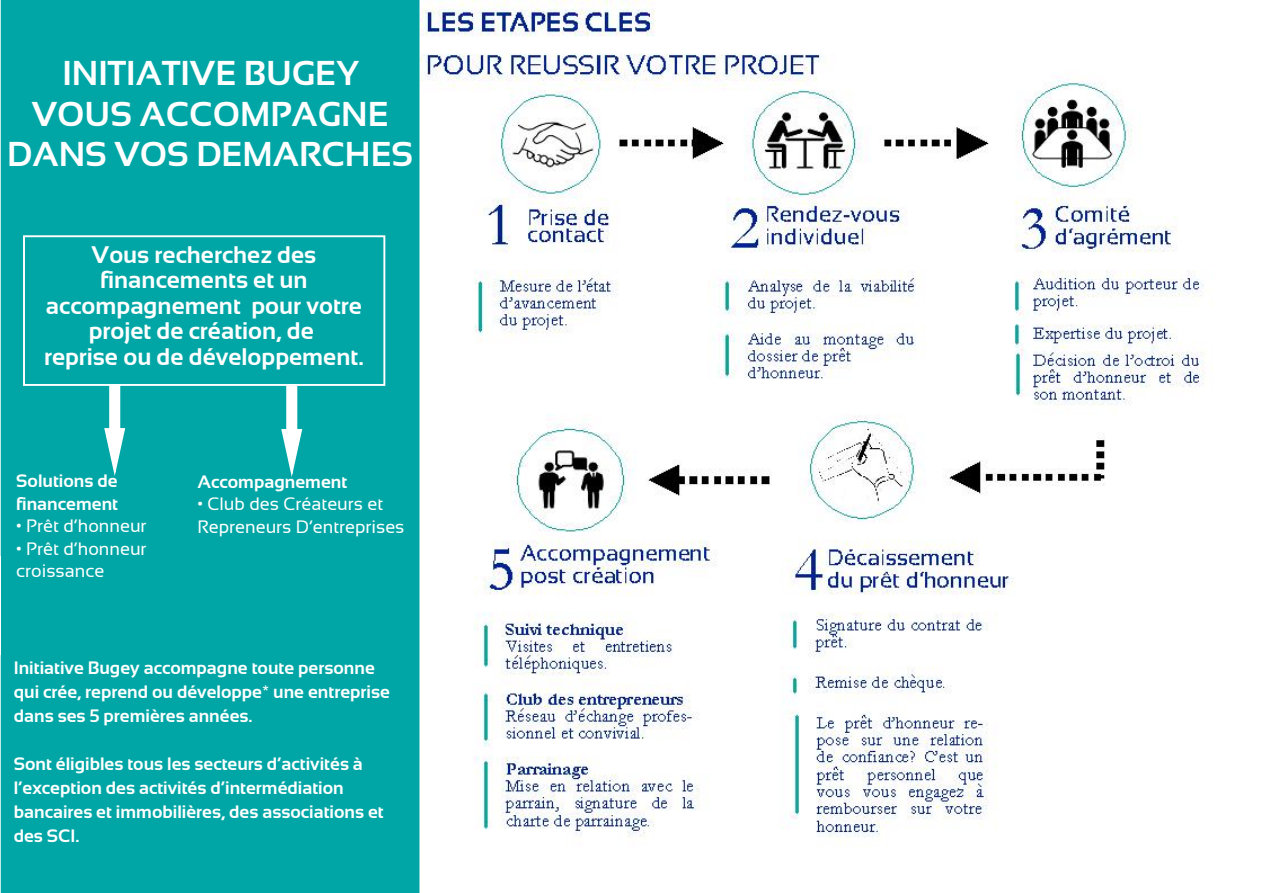
<style>
.page{position:relative;width:1263px;height:893px;background:#fff}
.page>*{position:absolute;margin:0;border:0;box-sizing:border-box;transform-origin:0 0}
.t1{font:34.5px/40.5px "Sansation Bold";color:#fff;text-align:center}
.t2{font:24px/25.5px "Sansation Bold";color:#fff;text-align:center}
.t3{font:18px/24px "Sansation Bold";color:#fff}
.t4{font:18px/22.5px "Sansation Regular";color:#fff}
</style>
<div class="page">
<div style="left:0;top:0;width:421px;height:893px;background:#00a6a6"></div>
<svg style="left:0;top:676px;width:1px;height:217px"></svg>
<hr style="left:0;top:556px;width:1px;height:99px;background:#fff">
<div style="left:23px;top:235px;width:362px;height:151px;border:2px solid #fff"></div>
<svg style="left:103px;top:384px;width:23px;height:95px"></svg>
<svg style="left:280px;top:385px;width:23px;height:95px"></svg>
<img style="left:421px;top:0;width:784px;height:844px">
<h1 class="t1" style="left:7px;top:53px;width:407px">INITIATIVE BUGEY<br>VOUS ACCOMPAGNE<br>DANS VOS DEMARCHES</h1>
<h2 class="t2" style="left:44px;top:242px;width:321px">Vous recherchez des financements et un accompagnement pour votre projet de création, de<br>reprise ou de développement.</h2>
<p class="t3" style="left:16px;top:470px;width:103px;line-height:22.5px">Solutions de financement</p>
<p class="t4" style="left:16px;top:515px;width:132px">• Prêt d’honneur</p>
<p class="t4" style="left:16px;top:537px;width:132px">• Prêt d’honneur croissance</p>
<p class="t3" style="left:197px;top:469px;width:151px">Accompagnement</p>
<p class="t4" style="left:197px;top:492px;width:209px">• Club des Créateurs et<br>Repreneurs D’entreprises</p>
<p class="t3" style="left:14px;top:656px;width:378px">Initiative Bugey accompagne toute personne qui crée, reprend ou développe* une entreprise dans ses 5 premières années.</p>
<p class="t3" style="left:14px;top:752px;width:371px">Sont éligibles tous les secteurs d’activités à l’exception des activités d’intermédiation bancaires et immobilières, des associations et des SCI.</p>
</div>
